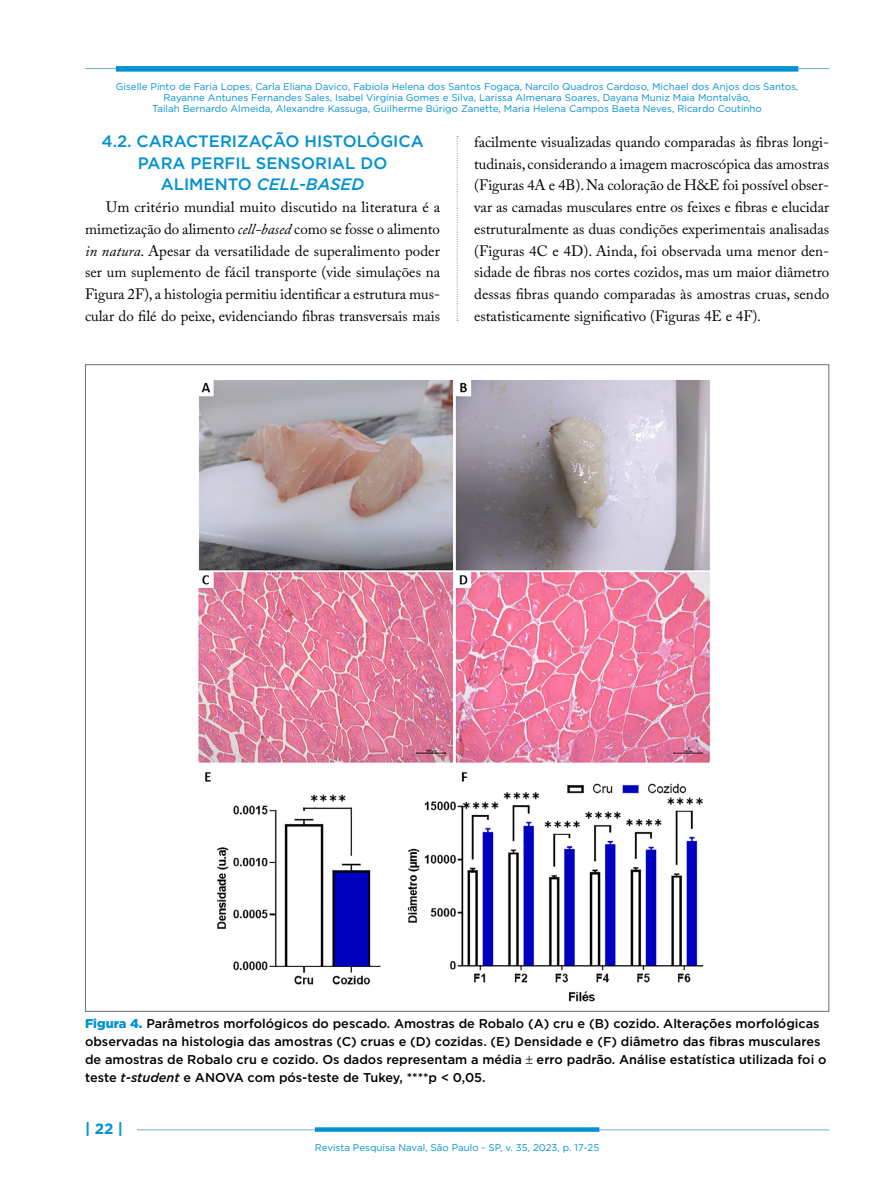
<style>
.page{position:relative;width:893px;height:1191px;background:#fff}
.page>*{position:absolute;margin:0;border:0;box-sizing:border-box;transform-origin:0 0}
.t1{font:500 16.5px/21.8px "Gotham";color:#0091d1;text-align:center}
.t2{font:15px/21.8px "Adobe Caslon Pro";color:#000;text-align:justify}
.t3{font:700 15px "Gotham";color:#0091d1}
.t4{font:500 12.75px/18px "Gotham";color:#000}
.t5{font:9.75px/11.2px "Gotham";color:#0091d1;text-align:center}
.s1{font-style:italic}
.s2{font-weight:900;color:#0091d1}
</style>
<div class="page">
<hr style="left:87px;top:1129px;width:742px;height:1px;background:#6baadc">
<hr style="left:85px;top:68px;width:744px;height:1px;background:#6baadc">
<div style="left:116px;top:66px;width:682px;height:6px;background:#0091d1"></div>
<svg style="left:315px;top:1127px;width:284px;height:4px"></svg>
<div style="left:85px;top:1122px;width:51px;height:12px;background:#fff"></div>
<svg style="left:457px;top:136px;width:1px;height:185px"></svg>
<img style="left:198px;top:380px;width:512px;height:622px">
<p class="t5" style="left:116px;top:80px;width:684px">Giselle Pinto de Faria Lopes, Carla Eliana Davico, Fabiola Helena dos Santos Fogaça, Narcilo Quadros Cardoso, Michael dos Anjos dos Santos,<br>Rayanne Antunes Fernandes Sales, Isabel Virgínia Gomes e Silva, Larissa Almenara Soares, Dayana Muniz Maia Montalvão,<br>Tailah Bernardo Almeida, Alexandre Kassuga, Guilherme Búrigo Zanette, Maria Helena Campos Baeta Neves, Ricardo Coutinho</p>
<p class="t1" style="left:101px;top:130px;width:324px">4.2. CARACTERIZAÇÃO HISTOLÓGICA<br>PARA PERFIL SENSORIAL DO<br>ALIMENTO <span class="s1">CELL-BASED</span></p>
<p class="t2" style="left:85px;top:196px;width:357px;text-indent:21px">Um critério mundial muito discutido na literatura é a mimetização do alimento <span class="s1">cell-based</span> como se fosse o alimento <span class="s1">in natura</span>. Apesar da versatilidade de superalimento poder ser um suplemento de fácil transporte (vide simulações na Figura 2F), a histologia permitiu identificar a estrutura mus&shy;cular do filé do peixe, evidenciando fibras transversais mais</p>
<p class="t2" style="left:474px;top:131px;width:357px">facilmente visualizadas quando comparadas às fibras longi&shy;tudinais, considerando a imagem macroscópica das amostras (Figuras 4A e 4B). Na coloração de H&amp;E foi possível obser&shy;var as camadas musculares entre os feixes e fibras e elucidar estruturalmente as duas condições experimentais analisadas (Figuras 4C e 4D). Ainda, foi observada uma menor den&shy;sidade de fibras nos cortes cozidos, mas um maior diâmetro dessas fibras quando comparadas às amostras cruas, sendo estatisticamente significativo (Figuras 4E e 4F).</p>
<p class="t4" style="left:85px;top:1014px;width:743px"><span class="s2">Figura 4.</span> Parâmetros morfológicos do pescado. Amostras de Robalo (A) cru e (B) cozido. Alterações morfológicas observadas na histologia das amostras (C) cruas e (D) cozidas. (E) Densidade e (F) diâmetro das fibras musculares de amostras de Robalo cru e cozido. Os dados representam a média erro padrão. Análise estatística utilizada foi o teste <span class="s1">t-student</span> e ANOVA com pós-teste de Tukey, ****p &lt; 0,05.</p>
<p class="t3" style="left:85px;top:1118px;width:40px">| 22 |</p>
<p class="t5" style="left:315px;top:1142px;width:286px">Revista Pesquisa Naval, São Paulo - SP, v. 35, 2023, p. 17-25</p>
</div>
